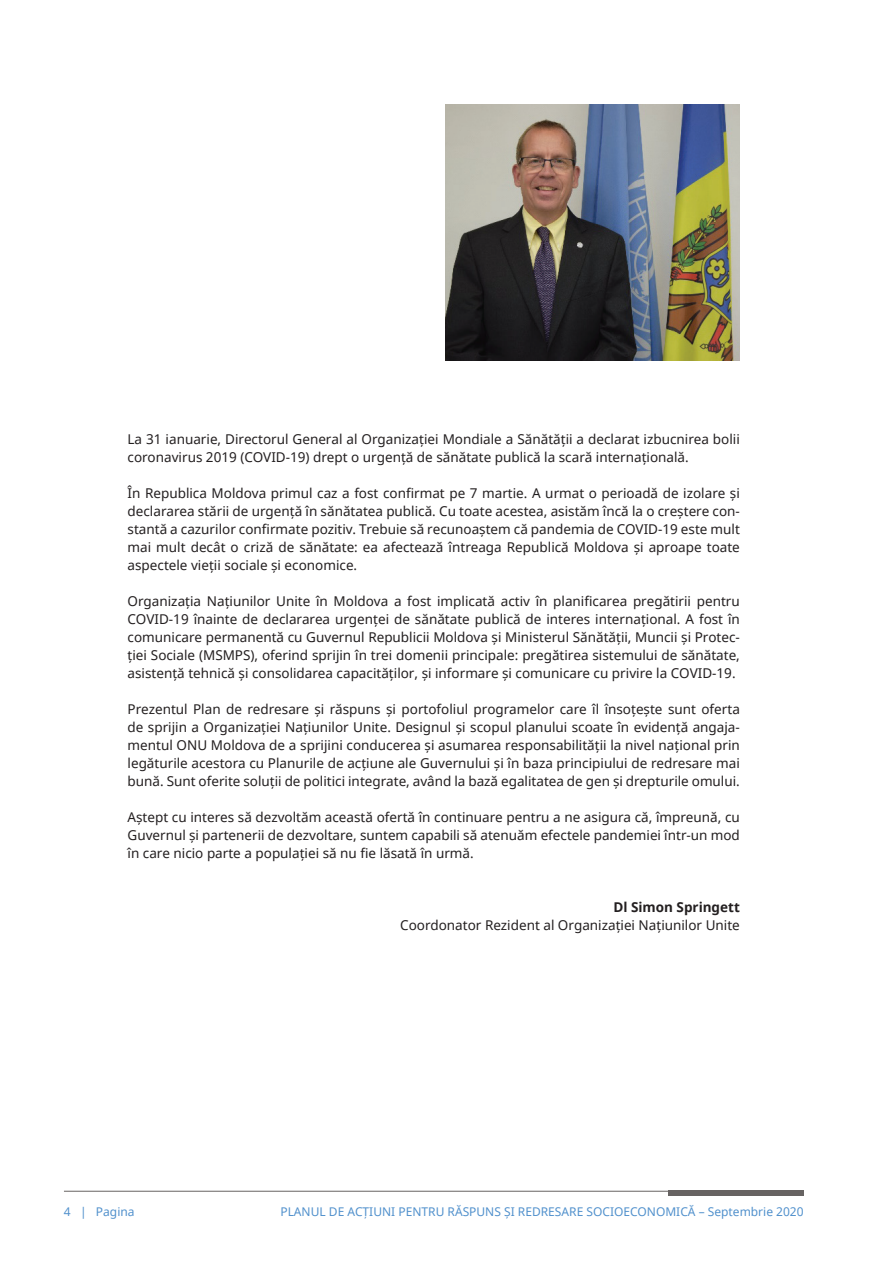
<style>
.page{position:relative;width:893px;height:1263px;background:#fff}
.page>*{position:absolute;margin:0;border:0;box-sizing:border-box;transform-origin:0 0}
.t1{font:13.5px/18px "Noto Sans";color:#231f20;text-align:justify}
.t2{font:700 13.5px "Noto Sans";color:#231f20}
.t3{font:12px "Noto Sans";color:#5090cc}
</style>
<div class="page">
<hr style="left:64px;top:1191px;width:740px;height:1px;background:#676362">
<div style="left:668px;top:1190px;width:136px;height:5px;background:#676362"></div>
<img style="left:445px;top:105px;width:295px;height:255px">
<p class="t1" style="left:128px;top:430px;width:614px">La 31 ianuarie, Directorul General al Organizației Mondiale a Sănătății a declarat izbucnirea bolii coronavirus 2019 (COVID-19) drept o urgență de sănătate publică la scară internațională.</p>
<p class="t1" style="left:128px;top:484px;width:614px">În Republica Moldova primul caz a fost confirmat pe 7 martie. A urmat o perioadă de izolare și declararea stării de urgență în sănătatea publică. Cu toate acestea, asistăm încă la o creștere con&shy;stantă a cazurilor confirmate pozitiv. Trebuie să recunoaștem că pandemia de COVID-19 este mult mai mult decât o criză de sănătate: ea afectează întreaga Republică Moldova și aproape toate aspectele vieții sociale și economice.</p>
<p class="t1" style="left:128px;top:592px;width:614px">Organizația Națiunilor Unite în Moldova a fost implicată activ în planificarea pregătirii pentru COVID-19 înainte de declararea urgenței de sănătate publică de interes internațional. A fost în comunicare permanentă cu Guvernul Republicii Moldova și Ministerul Sănătății, Muncii și Protec&shy;ției Sociale (MSMPS), oferind sprijin în trei domenii principale: pregătirea sistemului de sănătate, asistență tehnică și consolidarea capacităților, și informare și comunicare cu privire la COVID-19.</p>
<p class="t1" style="left:128px;top:700px;width:614px">Prezentul Plan de redresare și răspuns și portofoliul programelor care îl însoțește sunt oferta de sprijin a Organizației Națiunilor Unite. Designul și scopul planului scoate în evidență angaja&shy;mentul ONU Moldova de a sprijini conducerea și asumarea responsabilității la nivel național prin legăturile acestora cu Planurile de acțiune ale Guvernului și în baza principiului de redresare mai bună. Sunt oferite soluții de politici integrate, având la bază egalitatea de gen și drepturile omului.</p>
<p class="t1" style="left:128px;top:808px;width:614px">Aștept cu interes să dezvoltăm această ofertă în continuare pentru a ne asigura că, împreună, cu Guvernul și partenerii de dezvoltare, suntem capabili să atenuăm efectele pandemiei într-un mod în care nicio parte a populației să nu fie lăsată în urmă.</p>
<p class="t2" style="left:613px;top:897px;width:128px">Dl Simon Springett</p>
<p class="t1" style="left:400px;top:916px;width:341px">Coordonator Rezident al Organizației Națiunilor Unite</p>
<p class="t3" style="left:64px;top:1204px;width:72px">4 | Pagina</p>
<p class="t3" style="left:280px;top:1204px;width:525px">PLANUL DE ACȚIUNI PENTRU RĂSPUNS ȘI REDRESARE SOCIOECONOMICĂ – Septembrie 2020</p>
</div>
